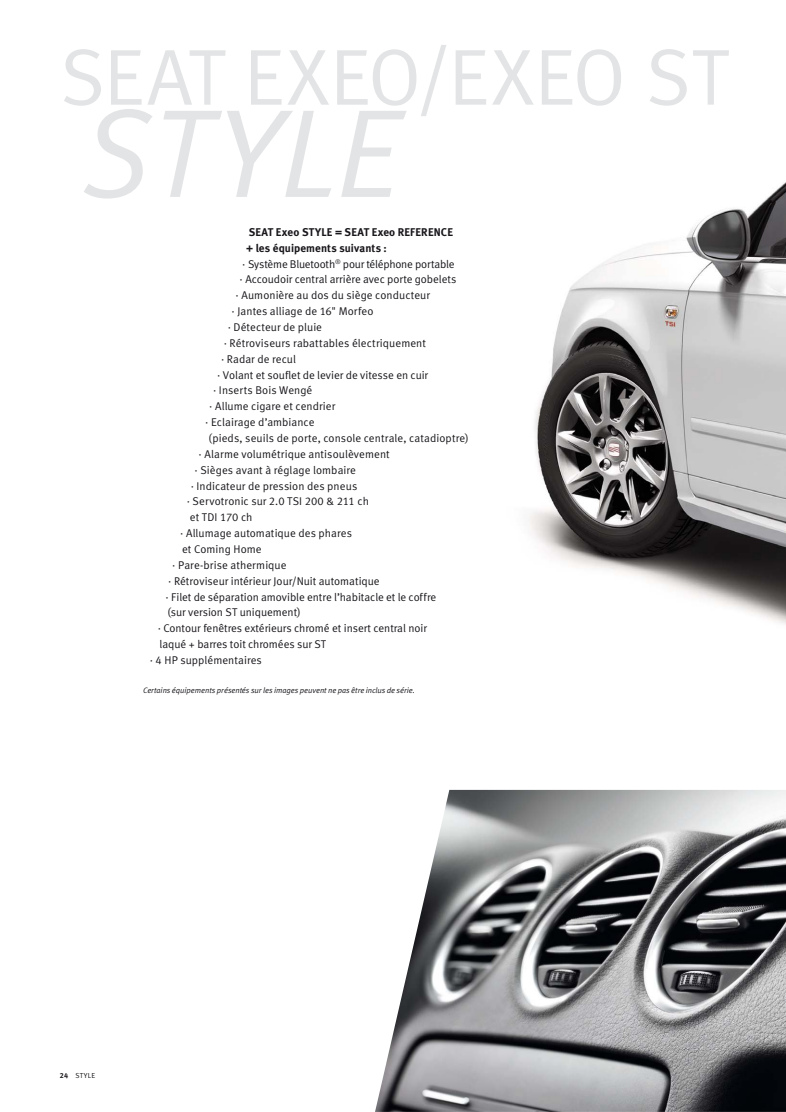
<style>
.page{position:relative;width:786px;height:1112px;background:#fff}
.page>*{position:absolute;margin:0;border:0;box-sizing:border-box;transform-origin:0 0}
.t1{font:italic 125.5px "Seat Meta Normal";letter-spacing:-.005em;color:#e3e4e5}
.t2{font:79.3px "Seat Meta Normal";letter-spacing:-.005em;color:#e3e4e5}
.t3{font:11.2px "Seat Meta Normal";letter-spacing:.005em;color:#1a171c}
.t4{font:700 11.2px "Seat Meta";letter-spacing:.015em;color:#1a171c}
.t5{font:11.2px "Seat Meta Normal";letter-spacing:-.02em;color:#1a171c}
.t6{font:italic 7.9px "Seat Meta Normal";letter-spacing:-.005em;color:#1a171c}
.t7{font:7.3px "Seat Meta Normal";letter-spacing:.045em;color:#1a171c}
.s1{font-family:"Seat Meta";font-weight:700}
</style>
<div class="page">
<img style="left:469px;top:182px;width:317px;height:608px">
<img style="left:375px;top:790px;width:411px;height:322px">
<img style="left:469px;top:49px;width:260px;height:57px">
<p class="t2" style="left:60px;top:47px;width:431px">SEAT EXEO/E</p>
<p class="t1" style="left:82px;top:105px;width:318px">STYLE</p>
<p class="t4" style="left:249px;top:225px;width:206px">SEAT Exeo STYLE = SEAT Exeo REFERENCE</p>
<p class="t4" style="left:246px;top:241px;width:142px">+ les équipements suivants :</p>
<p class="t5" style="left:242px;top:259px;width:214px">· Système Bluetooth<sup>®</sup> pour téléphone portable</p>
<p class="t3" style="left:240px;top:275px;width:218px">· Accoudoir central arrière avec porte gobelets</p>
<p class="t3" style="left:236px;top:291px;width:196px">· Aumonière au dos du siège conducteur</p>
<p class="t3" style="left:232px;top:307px;width:143px">· Jantes alliage de 16" Morfeo</p>
<p class="t3" style="left:228px;top:323px;width:96px">· Détecteur de pluie</p>
<p class="t3" style="left:224px;top:339px;width:204px">· Rétroviseurs rabattables électriquement</p>
<p class="t3" style="left:221px;top:355px;width:76px">· Radar de recul</p>
<p class="t3" style="left:217px;top:370px;width:213px">· Volant et souflet de levier de vitesse en cuir</p>
<p class="t3" style="left:213px;top:386px;width:101px">· Inserts Bois Wengé</p>
<p class="t3" style="left:209px;top:402px;width:128px">· Allume cigare et cendrier</p>
<p class="t3" style="left:205px;top:418px;width:111px">· Eclairage d’ambiance</p>
<p class="t3" style="left:208px;top:434px;width:262px">(pieds, seuils de porte, console centrale, catadioptre)</p>
<p class="t3" style="left:199px;top:450px;width:193px">· Alarme volumétrique antisoulèvement</p>
<p class="t3" style="left:195px;top:466px;width:163px">· Sièges avant à réglage lombaire</p>
<p class="t3" style="left:191px;top:481px;width:168px">· Indicateur de pression des pneus</p>
<p class="t3" style="left:187px;top:497px;width:184px">· Servotronic sur 2.0 TSI 200 &amp; 211 ch</p>
<p class="t3" style="left:190px;top:513px;width:64px">et TDI 170 ch</p>
<p class="t3" style="left:180px;top:529px;width:173px">· Allumage automatique des phares</p>
<p class="t3" style="left:182px;top:545px;width:81px">et Coming Home</p>
<p class="t3" style="left:172px;top:561px;width:116px">· Pare-brise athermique</p>
<p class="t3" style="left:168px;top:577px;width:213px">· Rétroviseur intérieur Jour/Nuit automatique</p>
<p class="t3" style="left:166px;top:592px;width:272px">· Filet de séparation amovible entre l’habitacle et le coffre</p>
<p class="t3" style="left:167px;top:608px;width:135px">(sur version ST uniquement)</p>
<p class="t3" style="left:158px;top:624px;width:271px">· Contour fenêtres extérieurs chromé et insert central noir</p>
<p class="t3" style="left:160px;top:640px;width:168px">laqué + barres toit chromées sur ST</p>
<p class="t3" style="left:150px;top:656px;width:114px">· 4 HP supplémentaires</p>
<p class="t6" style="left:143px;top:687px;width:273px">Certains équipements présentés sur les images peuvent ne pas être inclus de série.</p>
<p class="t7" style="left:60px;top:1073px;width:37px"><span class="s1">24</span> STYLE</p>
</div>
